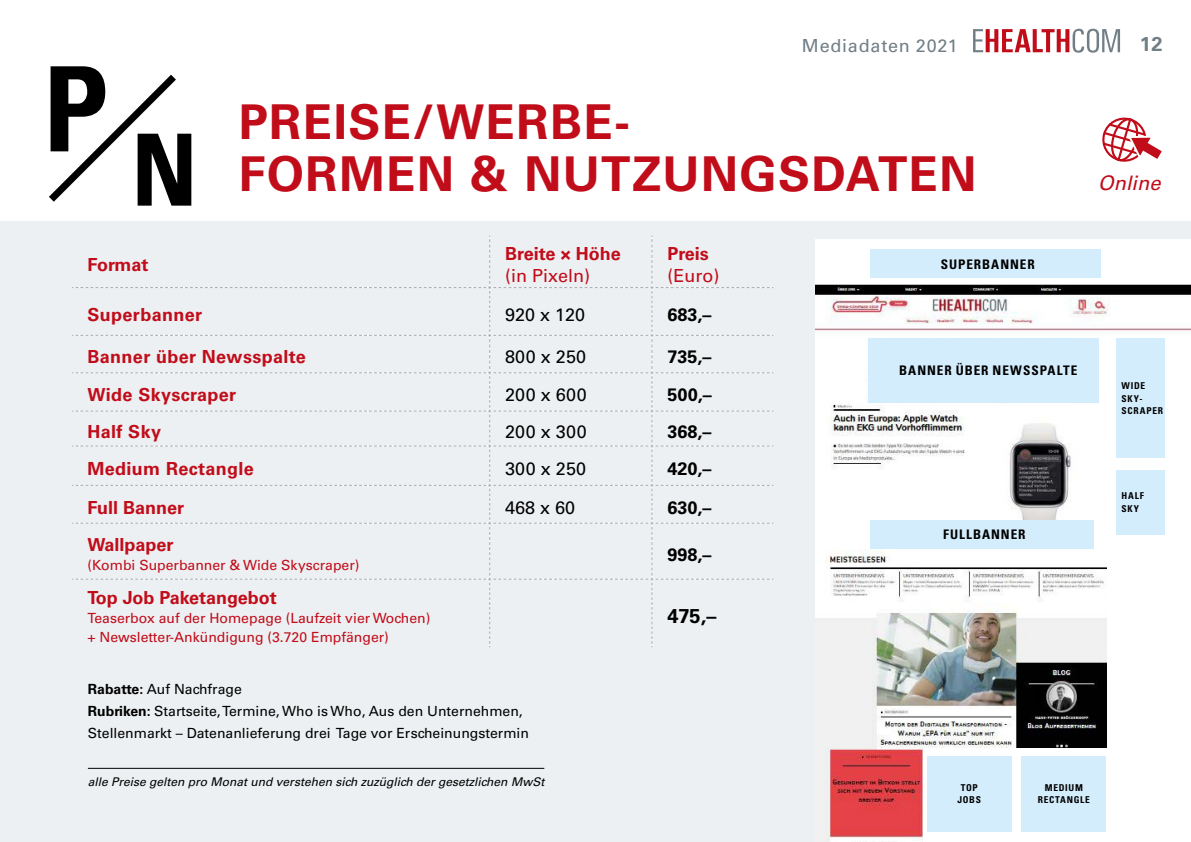
<style>
.page{position:relative;width:1191px;height:842px;background:#fff}
.page>*{position:absolute;margin:0;border:0;box-sizing:border-box;transform-origin:0 0}
.t1{font:700 condensed 117.8px "Univers LT Std";color:#000}
.t2{font:700 condensed 99.6px "Univers LT Std";color:#000}
.t3{font:700 48px/52px "Univers LT Std";letter-spacing:.03em;color:#c10c1a}
.t4{font:italic 20px "Univers LT Std";color:#c10c1a}
.t5{font:700 20px "Univers LT Std";color:#000}
.t6{font:700 20px "Univers LT Std";color:#717e86}
.t7{font:700 18px "Univers LT Std";letter-spacing:.02em;color:#c10c1a}
.t8{font:700 18px "Univers LT Std";color:#c10c1a}
.t9{font:18px "Univers LT Std";color:#000}
.t10{font:700 18px "Univers LT Std";color:#000}
.t11{font:18px "Univers LT Std";color:#c10c1a}
.t12{font:18px "Univers LT Std";letter-spacing:.04em;color:#717e86}
.t13{font:14px/22px "Univers LT Std";color:#000}
.t14{font:14px/19px "Univers LT Std";color:#c10c1a}
.t15{font:700 condensed 13.2px "Univers LT Std";letter-spacing:.07em;color:#000}
.t16{font:italic 12px "Univers LT Std";color:#000}
.t17{font:700 condensed 9.4px/12.6px "Univers LT Std";letter-spacing:.075em;color:#000}
.s1{font-weight:700}
</style>
<div class="page">
<div style="left:0;top:221px;width:1191px;height:621px;background:#edf0f2"></div>
<svg style="left:973px;top:29px;width:147px;height:24px"></svg>
<svg style="left:49px;top:74px;width:127px;height:128px"></svg>
<svg style="left:72px;top:236px;width:701px;height:411px"></svg>
<hr style="left:88px;top:768px;width:456px;height:1px;background:#000">
<svg style="left:1102px;top:117px;width:60px;height:45px"></svg>
<div style="left:815px;top:240px;width:376px;height:602px;background:#fff"></div>
<img style="left:815px;top:284px;width:376px;height:558px">
<div style="left:1108px;top:335px;width:83px;height:507px;background:#fff"></div>
<div style="left:923px;top:748px;width:268px;height:94px;background:#fff"></div>
<div style="left:1116px;top:338px;width:48px;height:120px;background:#d4edfc"></div>
<div style="left:1116px;top:470px;width:48px;height:64px;background:#d4edfc"></div>
<div style="left:1021px;top:756px;width:85px;height:75px;background:#d4edfc"></div>
<div style="left:868px;top:338px;width:231px;height:65px;background:#d4edfc"></div>
<div style="left:927px;top:756px;width:84px;height:75px;background:#d4edfc"></div>
<div style="left:870px;top:250px;width:230px;height:28px;background:#d4edfc"></div>
<div style="left:870px;top:520px;width:223px;height:28px;background:#d4edfc"></div>
<h1 class="t1" style="left:43px;top:37px;width:67px">P</h1>
<h2 class="t2" style="left:131px;top:109px;width:68px">N</h2>
<p class="t7" style="left:87px;top:254px;width:62px">Format</p>
<p class="t12" style="left:802px;top:35px;width:157px">Mediadaten 2021</p>
<h3 class="t6" style="left:1139px;top:32px;width:24px">12</h3>
<h3 class="t3" style="left:239px;top:96px;width:739px">PREISE/WERBE-<br>FORMEN &amp; NUTZUNGSDATEN</h3>
<p class="t8" style="left:505px;top:243px;width:117px">Breite × Höhe</p>
<p class="t11" style="left:505px;top:265px;width:87px">(in Pixeln)</p>
<p class="t7" style="left:667px;top:243px;width:43px">Preis</p>
<p class="t11" style="left:667px;top:265px;width:53px">(Euro)</p>
<p class="t15" style="left:940px;top:256px;width:96px">SUPERBANNER</p>
<h3 class="t4" style="left:1098px;top:171px;width:64px">Online</h3>
<p class="t7" style="left:87px;top:304px;width:116px">Superbanner</p>
<p class="t9" style="left:505px;top:304px;width:81px">920 x 120</p>
<p class="t10" style="left:667px;top:304px;width:46px">683,–</p>
<p class="t7" style="left:87px;top:346px;width:220px">Banner über Newsspalte</p>
<p class="t9" style="left:505px;top:346px;width:82px">800 x 250</p>
<p class="t10" style="left:667px;top:346px;width:46px">735,–</p>
<p class="t7" style="left:87px;top:384px;width:150px">Wide Skyscraper</p>
<p class="t9" style="left:505px;top:384px;width:83px">200 x 600</p>
<p class="t10" style="left:667px;top:384px;width:46px">500,–</p>
<p class="t7" style="left:87px;top:421px;width:75px">Half Sky</p>
<p class="t9" style="left:505px;top:421px;width:83px">200 x 300</p>
<p class="t10" style="left:667px;top:421px;width:46px">368,–</p>
<p class="t7" style="left:87px;top:458px;width:168px">Medium Rectangle</p>
<p class="t9" style="left:505px;top:458px;width:82px">300 x 250</p>
<p class="t10" style="left:667px;top:458px;width:46px">420,–</p>
<p class="t8" style="left:87px;top:497px;width:98px">Full Banner</p>
<p class="t9" style="left:505px;top:497px;width:72px">468 x 60</p>
<p class="t10" style="left:667px;top:497px;width:46px">630,–</p>
<p class="t8" style="left:87px;top:534px;width:88px">Wallpaper</p>
<p class="t14" style="left:87px;top:556px;width:273px">(Kombi Superbanner &amp; Wide Skyscraper)</p>
<p class="t10" style="left:667px;top:544px;width:46px">998,–</p>
<p class="t8" style="left:87px;top:587px;width:191px">Top Job Paketangebot</p>
<p class="t14" style="left:87px;top:608px;width:344px">Teaserbox auf der Homepage (Laufzeit vier Wochen) + Newsletter-Ankündigung (3.720 Empfänger)</p>
<h3 class="t5" style="left:667px;top:604px;width:50px">475,–</h3>
<p class="t13" style="left:88px;top:678px;width:442px"><span class="s1">Rabatte:</span> Auf Nachfrage<br><span class="s1">Rubriken:</span> Startseite, Termine, Who is Who, Aus den Unternehmen,<br>Stellenmarkt – Datenanlieferung drei Tage vor Erscheinungstermin</p>
<p class="t16" style="left:88px;top:774px;width:458px">alle Preise gelten pro Monat und verstehen sich zuzüglich der gesetzlichen MwSt</p>
<p class="t15" style="left:899px;top:363px;width:180px">BANNER ÜBER NEWSSPALTE</p>
<p class="t15" style="left:943px;top:526px;width:84px">FULLBANNER</p>
<p class="t17" style="left:1121px;top:379px;width:43px">WIDE<br>SKY-<br>SCRAPER</p>
<p class="t17" style="left:1121px;top:490px;width:24px">HALF<br>SKY</p>
<p class="t17" style="left:957px;top:781px;width:25px;text-align:center">TOP<br>JOBS</p>
<p class="t17" style="left:1037px;top:781px;width:54px;text-align:center">MEDIUM<br>RECTANGLE</p>
</div>
